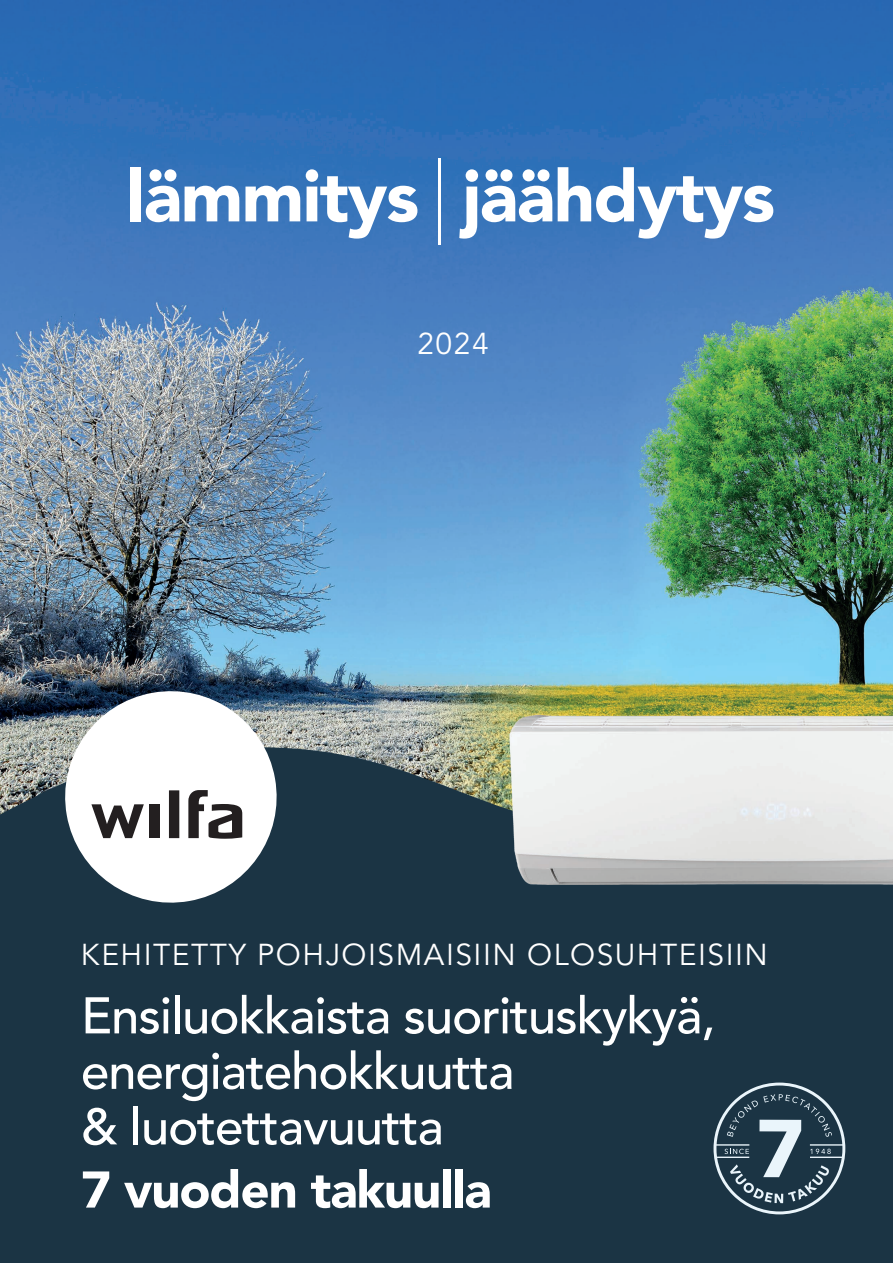
<style>
.page{position:relative;width:893px;height:1263px;background:#fff}
.page>*{position:absolute;margin:0;border:0;box-sizing:border-box;transform-origin:0 0}
.t1{font:500 51px/55.5px "Avenir LT Std";letter-spacing:-.02em;color:#fff}
.t2{font:900 51px "Avenir LT Std";letter-spacing:-.02em;color:#fff}
.t3{font:30px "Avenir LT Std";letter-spacing:.05em;color:#fff}
</style>
<div class="page">
<img style="left:0;top:0;width:893px;height:691px">
<svg style="left:0;top:691px;width:893px;height:572px;background:#253c48"></svg>
<img style="left:509px;top:714px;width:384px;height:171px">
<svg style="left:57px;top:683px;width:228px;height:228px"></svg>
<div style="left:150px;top:804px;width:10px;height:34px;background:#231f20"></div>
<div style="left:169px;top:790px;width:10px;height:48px;background:#231f20"></div>
<svg style="left:91px;top:804px;width:53px;height:34px"></svg>
<svg style="left:188px;top:790px;width:54px;height:49px"></svg>
<hr style="left:439px;top:158px;width:2px;height:86px;background:#fff">
<div style="left:130px;top:167px;width:11px;height:54px;background:#fff"></div>
<svg style="left:146px;top:169px;width:33px;height:53px"></svg>
<svg style="left:185px;top:186px;width:54px;height:35px"></svg>
<svg style="left:245px;top:186px;width:55px;height:35px"></svg>
<svg style="left:306px;top:169px;width:111px;height:70px"></svg>
<svg style="left:459px;top:169px;width:93px;height:70px"></svg>
<svg style="left:558px;top:167px;width:215px;height:72px"></svg>
<svg style="left:713px;top:1082px;width:132px;height:132px;background:#415765"></svg>
<p class="t3" style="left:417px;top:327px;width:73px">2024</p>
<p class="t3" style="left:81px;top:937px;width:688px">KEHITETTY POHJOISMAISIIN OLOSUHTEISIIN</p>
<p class="t1" style="left:81px;top:989px;width:636px">Ensiluokkaista suorituskykyä, energiatehokkuutta<br>&amp; luotettavuutta</p>
<p class="t2" style="left:81px;top:1159px;width:412px">7 vuoden takuulla</p>
</div>
